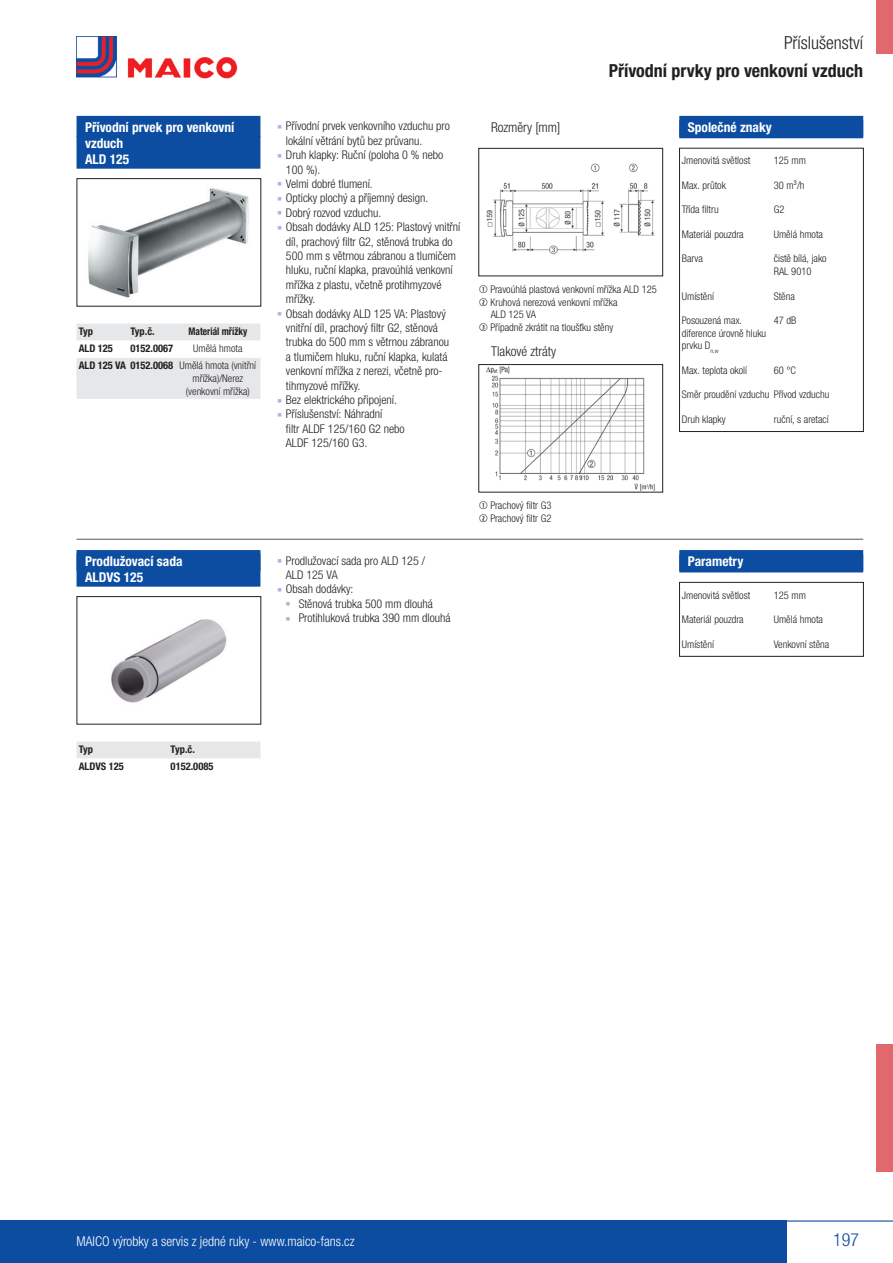
<style>
.page{position:relative;width:893px;height:1263px;background:#fff}
.page>*{position:absolute;margin:0;border:0;box-sizing:border-box;transform-origin:0 0}
.t1{font:700 condensed 18px "Helvetica Neue LTW1 G";color:#231f20}
.t2{font:300 condensed 18px "Helvetica Neue LTW1 G";color:#231f20}
.t3{font:300 condensed 18px "Helvetica Neue LTW1 G";color:#0d4da1}
.t4{font:700 condensed 13.5px/16.2px "Helvetica Neue LTW1 G";color:#fff}
.t5{font:300 condensed 13.5px "Helvetica Neue LTW1 G";color:#fff}
.t6{font:300 condensed 13.5px "Helvetica Neue LTW1 G";color:#231f20}
.t7{font:300 condensed 12px/14.4px "Helvetica Neue LTW1 G";color:#231f20}
.t8{font:300 condensed 10.5px/12.6px "Helvetica Neue LTW1 G";color:#231f20}
.t9{font:700 condensed 10.5px "Helvetica Neue LTW1 G";color:#231f20}
.t10{font:700 condensed 10.5px "Helvetica Neue LTW1 G";color:#231f20;scale:.9 1}
.s1{font-weight:700}
.s2{font-family:"Combi Numerals Ltd";font-weight:400;font-stretch:normal}
</style>
<div class="page">
<hr style="left:0;top:1220px;width:893px;height:1px;background:#0d4da1">
<div style="left:0;top:1220px;width:787px;height:43px;background:#0d4da1"></div>
<img style="left:77px;top:36px;width:161px;height:43px">
<hr style="left:77px;top:539px;width:786px;height:1px;background:#57585a">
<div style="left:77px;top:116px;width:183px;height:21px;background:#0d4da1"></div>
<div style="left:77px;top:136px;width:183px;height:33px;background:#0d4da1"></div>
<img style="left:88px;top:188px;width:161px;height:110px">
<div style="left:77px;top:178px;width:184px;height:129px;border:1px solid #231f20"></div>
<svg style="left:77px;top:324px;width:183px;height:75px"></svg>
<img style="left:486px;top:163px;width:169px;height:92px">
<div style="left:478px;top:148px;width:185px;height:128px;border:1px solid #231f20"></div>
<img style="left:486px;top:366px;width:169px;height:124px">
<div style="left:478px;top:364px;width:185px;height:128px;border:1px solid #231f20"></div>
<div style="left:679px;top:116px;width:184px;height:21px;background:#0d4da1"></div>
<div style="left:679px;top:120px;width:184px;height:18px;background:#0d4da1"></div>
<div style="left:679px;top:148px;width:185px;height:284px;border:1px solid #231f20"></div>
<div style="left:77px;top:550px;width:183px;height:21px;background:#0d4da1"></div>
<div style="left:77px;top:554px;width:183px;height:33px;background:#0d4da1"></div>
<img style="left:111px;top:619px;width:116px;height:84px">
<div style="left:77px;top:596px;width:184px;height:128px;border:1px solid #231f20"></div>
<div style="left:77px;top:741px;width:183px;height:17px;background:#e6e7e9"></div>
<div style="left:679px;top:550px;width:184px;height:21px;background:#0d4da1"></div>
<div style="left:679px;top:554px;width:184px;height:18px;background:#0d4da1"></div>
<div style="left:679px;top:582px;width:185px;height:74px;border:1px solid #231f20"></div>
<div style="left:876px;top:1044px;width:17px;height:127px;background:#e1696e"></div>
<div style="left:876px;top:0;width:17px;height:54px;background:#e1696e"></div>
<p class="t4" style="left:85px;top:119px;width:151px">Přívodní prvek pro venkovní vzduch<br>ALD 125</p>
<p class="t9" style="left:79px;top:325px;width:16px">Typ</p>
<p class="t9" style="left:130px;top:325px;width:26px">Typ.č.</p>
<p class="t10" style="left:189px;top:325px;width:67px">Materiál mřížky</p>
<p class="t9" style="left:79px;top:342px;width:36px">ALD 125</p>
<p class="t9" style="left:130px;top:342px;width:44px">0152.0067</p>
<p class="t8" style="left:79px;top:340px;width:179px;line-height:17px;text-indent:115px">Umělá hmota<br><span class="s1">ALD 125 VA 0152.0068</span> Umělá hmota (vnitřní</p>
<p class="t8" style="left:186px;top:372px;width:65px;text-align:center">mřížka)/Nerez (venkovní mřížka)</p>
<p class="t4" style="left:85px;top:553px;width:99px">Prodlužovací sada<br>ALDVS 125</p>
<h1 class="t2" style="left:784px;top:32px;width:80px">Příslušenství</h1>
<h1 class="t1" style="left:609px;top:59px;width:256px">Přívodní prvky pro venkovní vzduch</h1>
<p class="t7" style="left:286px;top:119px;width:176px">Přívodní prvek venkovního vzduchu pro lokální větrání bytů bez průvanu.<br>Druh klapky: Ruční (poloha 0 % nebo<br>100 %).<br>Velmi dobré tlumení.<br>Opticky plochý a příjemný design.<br>Dobrý rozvod vzduchu.<br>Obsah dodávky ALD 125: Plastový vnitřní díl, prachový filtr G2, stěnová trubka do<br>500 mm s větrnou zábranou a tlumičem hluku, ruční klapka, pravoúhlá venkovní mřížka z plastu, včetně protihmyzové mřížky.<br>Obsah dodávky ALD 125 VA: Plastový vnitřní díl, prachový filtr G2, stěnová trubka do 500 mm s větrnou zábranou<br>a tlumičem hluku, ruční klapka, kulatá venkovní mřížka z nerezi, včetně pro&shy;tihmyzové mřížky.<br>Bez elektrického připojení.<br>Příslušenství: Náhradní<br>filtr ALDF 125/160 G2 nebo<br>ALDF 125/160 G3.</p>
<p class="t6" style="left:491px;top:120px;width:71px">Rozměry [mm]</p>
<p class="t8" style="left:479px;top:283px;width:179px"><span class="s2">1</span> Pravoúhlá plastová venkovní mřížka ALD 125</p>
<p class="t8" style="left:479px;top:296px;width:140px"><span class="s2">2</span> Kruhová nerezová venkovní mřížka</p>
<p class="t8" style="left:491px;top:308px;width:47px">ALD 125 VA</p>
<p class="t8" style="left:479px;top:321px;width:136px"><span class="s2">3</span> Případně zkrátit na tloušťku stěny</p>
<p class="t6" style="left:491px;top:343px;width:66px">Tlakové ztráty</p>
<p class="t7" style="left:286px;top:553px;width:141px">Prodlužovací sada pro ALD 125 /<br>ALD 125 VA<br>Obsah dodávky:</p>
<p class="t7" style="left:299px;top:596px;width:153px">Stěnová trubka 500 mm dlouhá<br>Protihluková trubka 390 mm dlouhá</p>
<p class="t8" style="left:479px;top:499px;width:74px"><span class="s2">1</span> Prachový filtr G3<br><span class="s2">2</span> Prachový filtr G2</p>
<p class="t4" style="left:688px;top:119px;width:85px">Společné znaky</p>
<p class="t8" style="left:682px;top:154px;width:70px">Jmenovitá světlost</p>
<p class="t8" style="left:774px;top:154px;width:34px">125 mm</p>
<p class="t8" style="left:682px;top:179px;width:46px">Max. průtok</p>
<p class="t8" style="left:774px;top:179px;width:32px">30 m³/h</p>
<p class="t8" style="left:682px;top:203px;width:38px">Třída filtru</p>
<p class="t8" style="left:774px;top:203px;width:12px">G2</p>
<p class="t8" style="left:682px;top:228px;width:63px">Materiál pouzdra</p>
<p class="t8" style="left:774px;top:228px;width:51px">Umělá hmota</p>
<p class="t8" style="left:682px;top:253px;width:23px">Barva</p>
<p class="t8" style="left:774px;top:253px;width:54px">čistě bílá, jako<br>RAL 9010</p>
<p class="t8" style="left:682px;top:290px;width:34px">Umístění</p>
<p class="t8" style="left:774px;top:290px;width:23px">Stěna</p>
<p class="t8" style="left:682px;top:314px;width:86px">Posouzená max. diference úrovně hluku prvku D<sub>n,w</sub></p>
<p class="t8" style="left:774px;top:314px;width:24px">47 dB</p>
<p class="t8" style="left:682px;top:364px;width:67px">Max. teplota okolí</p>
<p class="t8" style="left:774px;top:364px;width:24px">60 °C</p>
<p class="t8" style="left:682px;top:388px;width:149px">Směr proudění vzduchu Přívod vzduchu</p>
<p class="t8" style="left:682px;top:413px;width:45px">Druh klapky</p>
<p class="t8" style="left:774px;top:413px;width:57px">ruční, s aretací</p>
<p class="t4" style="left:688px;top:553px;width:57px">Parametry</p>
<p class="t8" style="left:682px;top:589px;width:70px">Jmenovitá světlost</p>
<p class="t8" style="left:774px;top:589px;width:34px">125 mm</p>
<p class="t8" style="left:682px;top:613px;width:63px">Materiál pouzdra</p>
<p class="t8" style="left:774px;top:613px;width:51px">Umělá hmota</p>
<p class="t8" style="left:682px;top:638px;width:34px">Umístění</p>
<p class="t8" style="left:774px;top:638px;width:57px">Venkovní stěna</p>
<p class="t9" style="left:79px;top:743px;width:16px">Typ</p>
<p class="t9" style="left:171px;top:743px;width:26px">Typ.č.</p>
<p class="t9" style="left:79px;top:760px;width:47px">ALDVS 125</p>
<p class="t9" style="left:171px;top:760px;width:44px">0152.0085</p>
<p class="t5" style="left:77px;top:1233px;width:279px">MAICO výrobky a servis z jedné ruky - www.maico-fans.cz</p>
<h1 class="t3" style="left:833px;top:1229px;width:27px">197</h1>
</div>
